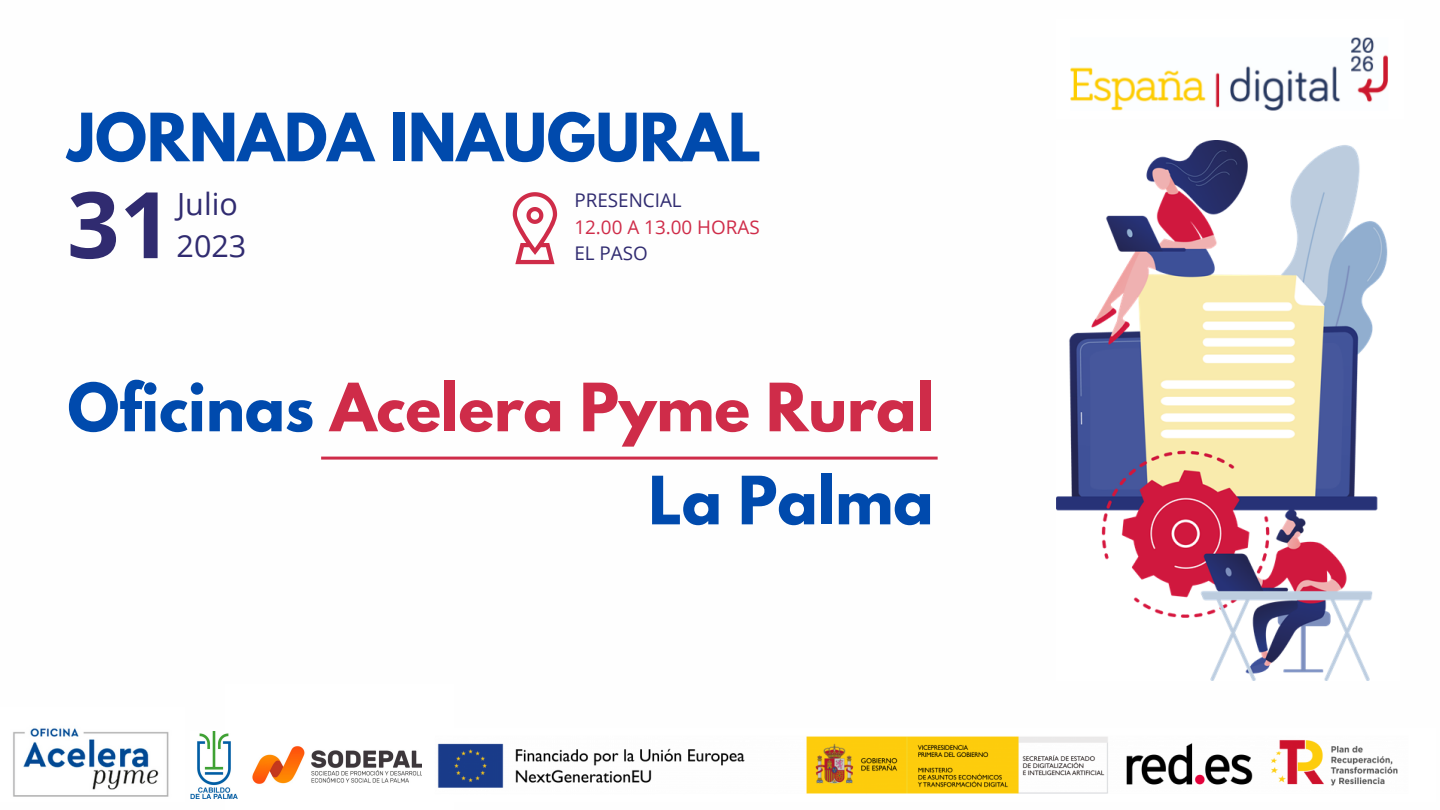
<style>
.page{position:relative;width:1440px;height:810px;background:#fff}
.page>*{position:absolute;margin:0;border:0;box-sizing:border-box;transform-origin:0 0}
.t1{font:700 92px "Open Sans";color:#302b70}
.t2{font:700 59px "League Spartan";color:#cf2c49}
.t3{font:700 59px "League Spartan";color:#004aad}
.t4{font:30.5px "Open Sans";color:#302b70}
.t5{font:18.9px "Open Sans";color:#302b70}
.t6{font:18.9px "Open Sans";color:#cf2c49}
.s1{color:#004aad}
</style>
<div class="page">
<img style="left:13px;top:728px;width:156px;height:69px">
<img style="left:225px;top:746px;width:197px;height:53px">
<img style="left:437px;top:736px;width:961px;height:58px">
<img style="left:190px;top:732px;width:47px;height:66px">
<img style="left:1070px;top:37px;width:318px;height:74px">
<img style="left:1057px;top:140px;width:331px;height:540px">
<hr style="left:321px;top:457px;width:617px;height:3px;background:#cf2c49">
<svg style="left:513px;top:192px;width:44px;height:72px"></svg>
<p class="t3" style="left:68px;top:108px;width:695px">JORNADA INAUGURAL</p>
<p class="t1" style="left:67px;top:160px;width:106px">31</p>
<p class="t4" style="left:177px;top:182px;width:62px">Julio</p>
<p class="t4" style="left:177px;top:224px;width:71px">2023</p>
<p class="t5" style="left:574px;top:187px;width:109px">PRESENCIAL</p>
<p class="t6" style="left:574px;top:214px;width:187px">12.00 A 13.00 HORAS</p>
<p class="t5" style="left:574px;top:240px;width:75px">EL PASO</p>
<p class="t2" style="left:68px;top:378px;width:868px"><span class="s1">Oficinas</span> Acelera Pyme Rural</p>
<p class="t3" style="left:649px;top:471px;width:287px">La Palma</p>
</div>
